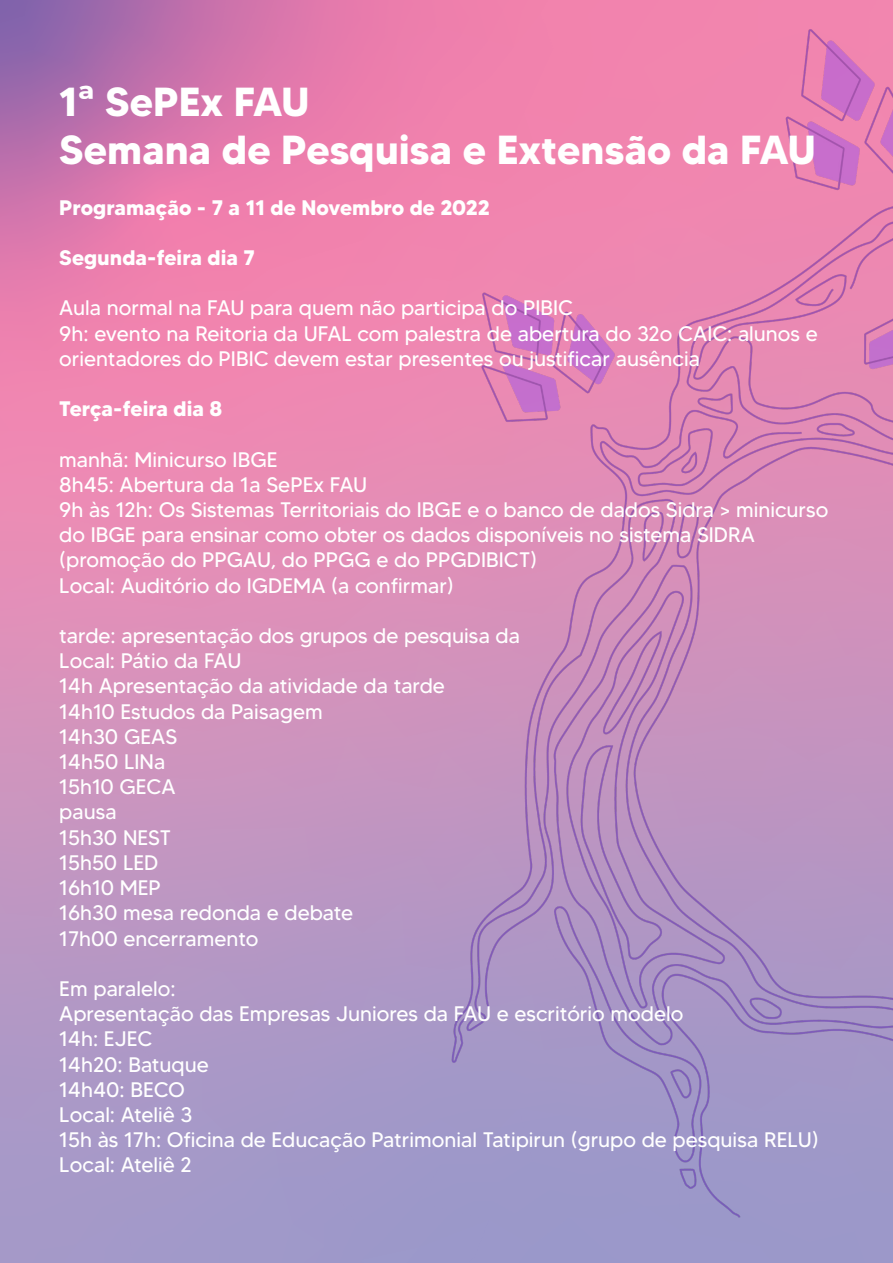
<style>
.page{position:relative;width:893px;height:1263px;background:#fff}
.page>*{position:absolute;margin:0;border:0;box-sizing:border-box;transform-origin:0 0}
.t1{font:700 40.5px/48.6px "MADETOMMY";color:#fff}
.t2{font:21px/25.2px "MADETOMMY";color:#fff}
.t3{font:700 21px "MADETOMMY";color:#fff}
.s1{font-family:"Montserrat Alternates"}
</style>
<div class="page">
<svg style="left:0;top:0;width:332px;height:1263px;background:#cc8bb9"></svg>
<img style="left:332px;top:0;width:561px;height:1263px">
<h1 class="t1" style="left:59px;top:77px;width:758px">1<span class="s1">ª</span> SePEx FAU<br>Semana de Pesquisa e Extensão da FAU</h1>
<p class="t3" style="left:59px;top:194px;width:432px">Programação - 7 a 11 de Novembro de 2022</p>
<p class="t3" style="left:59px;top:245px;width:197px">Segunda-feira dia 7</p>
<p class="t2" style="left:59px;top:295px;width:760px">Aula normal na FAU para quem não participa do PIBIC<br>9h: evento na Reitoria da UFAL com palestra de abertura do 32o CAIC: alunos e orientadores do PIBIC devem estar presentes ou justificar ausência</p>
<p class="t3" style="left:59px;top:396px;width:165px">Terça-feira dia 8</p>
<p class="t2" style="left:59px;top:446px;width:771px">manhã: Minicurso IBGE<br>8h45: Abertura da 1a SePEx FAU<br>9h às 12h: Os Sistemas Territoriais do IBGE e o banco de dados Sidra &gt; minicurso do IBGE para ensinar como obter os dados disponíveis no sistema SIDRA (promoção do PPGAU, do PPGG e do PPGDIBICT)<br>Local: Auditório do IGDEMA (a confirmar)</p>
<p class="t2" style="left:59px;top:623px;width:462px">tarde: apresentação dos grupos de pesquisa da<br>Local: Pátio da FAU<br>14h Apresentação da atividade da tarde<br>14h10 Estudos da Paisagem<br>14h30 GEAS<br>14h50 LINa<br>15h10 GECA<br>pausa<br>15h30 NEST<br>15h50 LED<br>16h10 MEP<br>16h30 mesa redonda e debate<br>17h00 encerramento</p>
<p class="t2" style="left:59px;top:976px;width:761px">Em paralelo:<br>Apresentação das Empresas Juniores da FAU e escritório modelo<br>14h: EJEC<br>14h20: Batuque<br>14h40: BECO<br>Local: Ateliê 3<br>15h às 17h: Oficina de Educação Patrimonial Tatipirun (grupo de pesquisa RELU)<br>Local: Ateliê 2</p>
</div>
